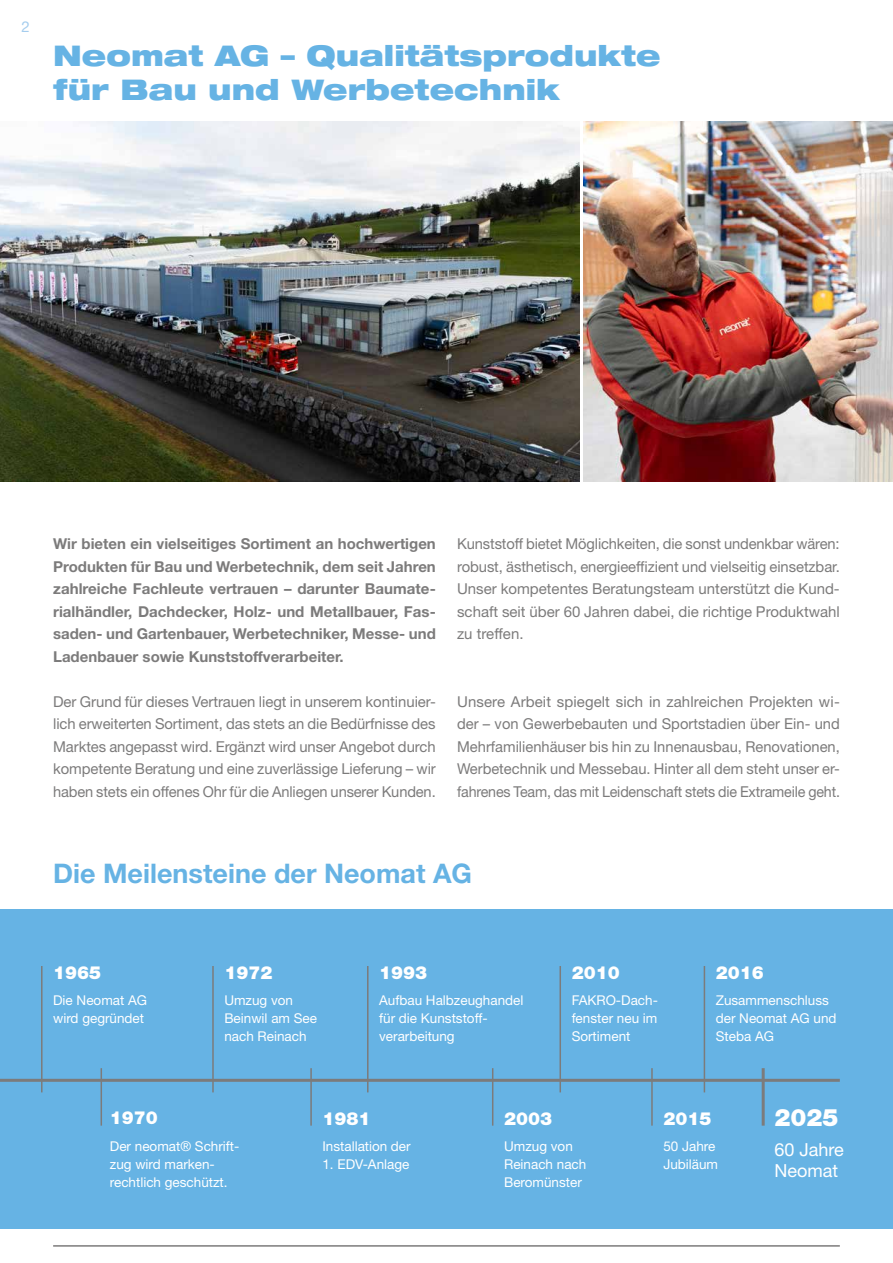
<style>
.page{position:relative;width:893px;height:1263px;background:#fff}
.page>*{position:absolute;margin:0;border:0;box-sizing:border-box;transform-origin:0 0}
.t1{font:900 expanded 28.5px/34.2px "Helvetica Neue LT Std";color:#66b3e4}
.t2{font:700 27px "Helvetica Neue LT Std";color:#66b3e4}
.t3{font:900 24px "Helvetica Neue LT Std";color:#fff}
.t4{font:900 18px "Helvetica Neue LT Std";color:#fff}
.t5{font:18px/21px "Helvetica Neue LT Std";color:#fff}
.t6{font:15px/22.5px "Helvetica Neue LT Std";letter-spacing:-.01em;color:#7c7b7b;text-align:justify}
.t7{font:700 15px/22.5px "Helvetica Neue LT Std";color:#7c7b7b;text-align:justify}
.t8{font:15px "Helvetica Neue LT Std";color:#a5cdee}
.t9{font:13.5px/18px "Helvetica Neue LT Std";color:#fff}
</style>
<div class="page">
<hr style="left:53px;top:1245px;width:787px;height:2px;background:#7c7b7b">
<img style="left:0;top:122px;width:579px;height:359px">
<img style="left:583px;top:122px;width:310px;height:360px">
<div style="left:0;top:909px;width:893px;height:320px;background:#66b3e4"></div>
<hr style="left:0;top:1079px;width:840px;height:3px;background:#7c7b7b">
<hr style="left:41px;top:966px;width:2px;height:126px;background:#7c7b7b">
<hr style="left:212px;top:966px;width:2px;height:126px;background:#7c7b7b">
<hr style="left:367px;top:966px;width:2px;height:126px;background:#7c7b7b">
<hr style="left:559px;top:966px;width:2px;height:126px;background:#7c7b7b">
<hr style="left:704px;top:966px;width:1px;height:126px;background:#7c7b7b">
<hr style="left:101px;top:1068px;width:1px;height:57px;background:#7c7b7b">
<hr style="left:310px;top:1068px;width:2px;height:57px;background:#7c7b7b">
<hr style="left:492px;top:1068px;width:1px;height:57px;background:#7c7b7b">
<hr style="left:651px;top:1068px;width:2px;height:57px;background:#7c7b7b">
<hr style="left:762px;top:1068px;width:3px;height:57px;background:#7c7b7b">
<p class="t8" style="left:22px;top:18px;width:10px">2</p>
<h1 class="t1" style="left:53px;top:38px;width:609px">Neomat AG – Qualitätsprodukte für Bau und Werbetechnik</h1>
<p class="t7" style="left:53px;top:532px;width:384px">Wir bieten ein vielseitiges Sortiment an hochwertigen Produkten für Bau und Werbetechnik, dem seit Jahren zahlreiche Fachleute vertrauen – darunter Baumate&shy;rialhändler, Dachdecker, Holz- und Metallbauer, Fas&shy;saden- und Gartenbauer, Werbetechniker, Messe- und Ladenbauer sowie Kunststoffverarbeiter.</p>
<p class="t6" style="left:53px;top:690px;width:384px">Der Grund für dieses Vertrauen liegt in unserem kontinuier&shy;lich erweiterten Sortiment, das stets an die Bedürfnisse des Marktes angepasst wird. Ergänzt wird unser Angebot durch kompetente Beratung und eine zuverlässige Lieferung – wir haben stets ein offenes Ohr für die Anliegen unserer Kunden.</p>
<p class="t6" style="left:457px;top:532px;width:384px">Kunststoff bietet Möglichkeiten, die sonst undenkbar wären: robust, ästhetisch, energieeffizient und vielseitig einsetzbar.<br>Unser kompetentes Beratungsteam unterstützt die Kund&shy;schaft seit über 60 Jahren dabei, die richtige Produktwahl zu treffen.</p>
<p class="t6" style="left:457px;top:690px;width:384px">Unsere Arbeit spiegelt sich in zahlreichen Projekten wi&shy;der – von Gewerbebauten und Sportstadien über Ein- und Mehrfamilienhäuser bis hin zu Innenausbau, Renovationen, Werbetechnik und Messebau. Hinter all dem steht unser er&shy;fahrenes Team, das mit Leidenschaft stets die Extrameile geht.</p>
<h2 class="t2" style="left:53px;top:857px;width:420px">Die Meilensteine der Neomat AG</h2>
<p class="t4" style="left:53px;top:962px;width:50px">1965</p>
<p class="t9" style="left:53px;top:991px;width:96px">Die Neomat AG wird gegründet</p>
<p class="t4" style="left:224px;top:962px;width:50px">1972</p>
<p class="t9" style="left:224px;top:991px;width:94px">Umzug von<br>Beinwil am See nach Reinach</p>
<p class="t4" style="left:379px;top:962px;width:50px">1993</p>
<p class="t9" style="left:379px;top:991px;width:146px">Aufbau Halbzeughandel für die Kunststoff&shy;verarbeitung</p>
<p class="t4" style="left:572px;top:962px;width:50px">2010</p>
<p class="t9" style="left:572px;top:991px;width:88px;text-align:justify">FAKRO-Dach&shy;fenster neu im Sortiment</p>
<p class="t4" style="left:716px;top:962px;width:50px">2016</p>
<p class="t9" style="left:716px;top:991px;width:122px">Zusammenschluss der Neomat AG und<br>Steba AG</p>
<p class="t4" style="left:110px;top:1107px;width:50px">1970</p>
<p class="t9" style="left:110px;top:1137px;width:131px">Der neomat® Schrift&shy;zug wird marken&shy;rechtlich geschützt.</p>
<p class="t4" style="left:322px;top:1108px;width:50px">1981</p>
<p class="t9" style="left:322px;top:1137px;width:90px">Installation der</p>
<p class="t9" style="left:322px;top:1155px;width:89px">1. EDV-Anlage</p>
<p class="t4" style="left:504px;top:1108px;width:50px">2003</p>
<p class="t9" style="left:504px;top:1137px;width:84px">Umzug von<br>Reinach nach<br>Beromünster</p>
<p class="t4" style="left:663px;top:1108px;width:50px">2015</p>
<p class="t9" style="left:663px;top:1137px;width:56px">50 Jahre<br>Jubiläum</p>
<h3 class="t3" style="left:774px;top:1103px;width:66px">2025</h3>
<p class="t5" style="left:774px;top:1138px;width:71px">60 Jahre<br>Neomat</p>
</div>
